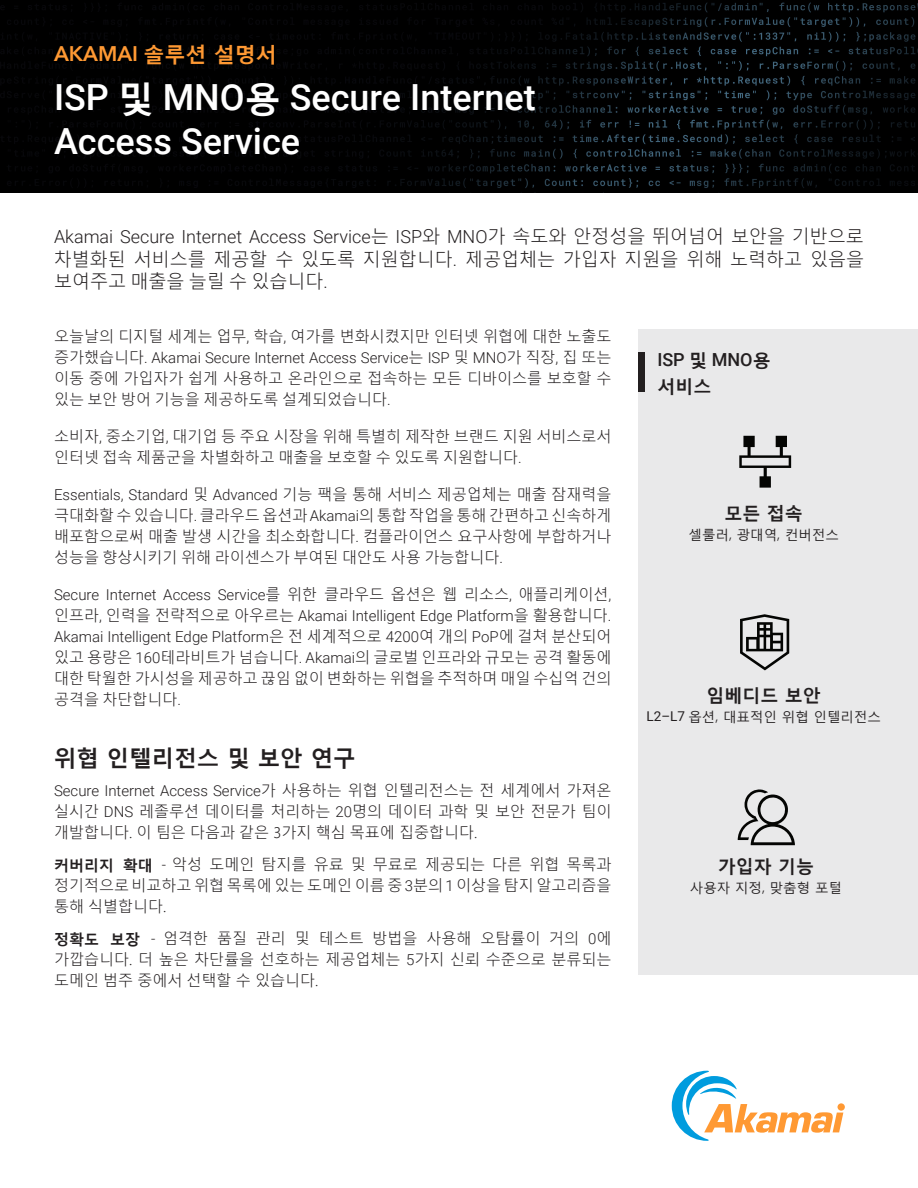
<style>
.page{position:relative;width:918px;height:1188px;background:#fff}
.page>*{position:absolute;margin:0;border:0;box-sizing:border-box;transform-origin:0 0}
.t1{font:500 36px/44.2px "Roboto";color:#fff}
.ACS_Text_Subhead{font:700 22.5px "Malgun Gothic";color:#231f20}
.ACS_Preheader{font:600 21px "Avenir Next LT Pro";color:#f93}
.ACS_Text_Intro_Para{font:300 18px/22.5px "Malgun Gothic";color:#231f20;text-align:justify}
.Subhead{font:700 18px "Malgun Gothic";color:#231f20}
.Subhead-2{font:500 18px/26.2px "Roboto";color:#231f20}
.ACS_Text_Intro_Para-2{font:300 15px/21px "Malgun Gothic";color:#231f20;text-align:justify}
.ACS_Text_Main{font:300 15px/21px "Malgun Gothic";color:#231f20;text-align:justify}
.Subhead-3{font:13.5px "Malgun Gothic";color:#231f20}
.s1{font-family:"Malgun Gothic";font-weight:700}
.s2{font-family:"Roboto"}
.s3{font-weight:700}
</style>
<div class="page">
<img style="left:0;top:0;width:918px;height:192px">
<svg style="left:672px;top:1071px;width:171px;height:70px"></svg>
<div style="left:639px;top:329px;width:279px;height:646px;background:#e9e9ea"></div>
<div style="left:639px;top:353px;width:6px;height:39px;background:#231f20"></div>
<svg style="left:739px;top:436px;width:52px;height:52px"></svg>
<svg style="left:740px;top:614px;width:49px;height:56px"></svg>
<svg style="left:738px;top:789px;width:57px;height:56px"></svg>
<p class="ACS_Preheader" style="left:54px;top:41px;width:224px">AKAMAI <span class="s1">솔루션 설명서</span></p>
<p class="t1" style="left:54px;top:73px;width:483px">ISP <span class="s1">및</span> MNO<span class="s1">용</span> Secure Internet<br>Access Service</p>
<p class="ACS_Text_Intro_Para" style="left:54px;top:226px;width:812px"><span class="s2">Akamai Secure Internet Access Service</span>는 <span class="s2">ISP</span>와 <span class="s2">MNO</span>가 속도와 안정성을 뛰어넘어 보안을 기반으로 차별화된 서비스를 제공할 수 있도록 지원합니다<span class="s2">.</span> 제공업체는 가입자 지원을 위해 노력하고 있음을 보여주고 매출을 늘릴 수 있습니다<span class="s2">.</span></p>
<p class="ACS_Text_Intro_Para-2" style="left:54px;top:326px;width:559px">오늘날의 디지털 세계는 업무<span class="s2">,</span> 학습<span class="s2">,</span> 여가를 변화시켰지만 인터넷 위협에 대한 노출도 증가했습니다<span class="s2">. Akamai Secure Internet Access Service</span>는 <span class="s2">ISP</span> 및 <span class="s2">MNO</span>가 직장<span class="s2">,</span> 집 또는 이동 중에 가입자가 쉽게 사용하고 온라인으로 접속하는 모든 디바이스를 보호할 수 있는 보안 방어 기능을 제공하도록 설계되었습니다<span class="s2">.</span></p>
<p class="ACS_Text_Intro_Para-2" style="left:54px;top:426px;width:559px">소비자<span class="s2">,</span> 중소기업<span class="s2">,</span> 대기업 등 주요 시장을 위해 특별히 제작한 브랜드 지원 서비스로서 인터넷 접속 제품군을 차별화하고 매출을 보호할 수 있도록 지원합니다<span class="s2">.</span></p>
<p class="ACS_Text_Intro_Para-2" style="left:54px;top:484px;width:559px"><span class="s2">Essentials, Standard</span> 및 <span class="s2">Advanced</span> 기능 팩을 통해 서비스 제공업체는 매출 잠재력을 극대화할 수 있습니다<span class="s2">.</span> 클라우드 옵션과 <span class="s2">Akamai</span>의 통합 작업을 통해 간편하고 신속하게 배포함으로써 매출 발생 시간을 최소화합니다<span class="s2">.</span> 컴플라이언스 요구사항에 부합하거나 성능을 향상시키기 위해 라이센스가 부여된 대안도 사용 가능합니다<span class="s2">.</span></p>
<p class="ACS_Text_Intro_Para-2" style="left:54px;top:584px;width:559px"><span class="s2">Secure Internet Access Service</span>를 위한 클라우드 옵션은 웹 리소스<span class="s2">,</span> 애플리케이션<span class="s2">, </span>인프라<span class="s2">,</span> 인력을 전략적으로 아우르는 <span class="s2">Akamai Intelligent Edge Platform</span>을 활용합니다<span class="s2">.<br>Akamai Intelligent Edge Platform</span>은 전 세계적으로 <span class="s2">4200</span>여 개의 <span class="s2">PoP</span>에 걸쳐 분산되어 있고 용량은 <span class="s2">160</span>테라비트가 넘습니다<span class="s2">. Akamai</span>의 글로벌 인프라와 규모는 공격 활동에 대한 탁월한 가시성을 제공하고 끊임 없이 변화하는 위협을 추적하며 매일 수십억 건의 공격을 차단합니다<span class="s2">.</span></p>
<p class="Subhead-2" style="left:657px;top:346px;width:115px">ISP <span class="s1">및</span> MNO<span class="s1">용 서비스</span></p>
<p class="Subhead" style="left:725px;top:502px;width:80px">모든 접속</p>
<p class="Subhead-3" style="left:689px;top:526px;width:152px">셀룰러, 광대역, 컨버전스</p>
<p class="Subhead" style="left:707px;top:684px;width:116px">임베디드 보안</p>
<p class="Subhead-3" style="left:647px;top:708px;width:236px"><span class="s2">L2–L7</span> 옵션, 대표적인 위협 인텔리전스</p>
<p class="ACS_Text_Subhead" style="left:54px;top:743px;width:303px">위협 인텔리전스 및 보안 연구</p>
<p class="ACS_Text_Main" style="left:54px;top:781px;width:559px"><span class="s2">Secure Internet Access Service</span>가 사용하는 위협 인텔리전스는 전 세계에서 가져온 실시간 <span class="s2">DNS</span> 레졸루션 데이터를 처리하는 <span class="s2">20</span>명의 데이터 과학 및 보안 전문가 팀이 개발합니다. 이 팀은 다음과 같은 3가지 핵심 목표에 집중합니다.</p>
<p class="ACS_Text_Main" style="left:54px;top:854px;width:559px"><span class="s3">커버리지 확대</span> <span class="s2">-</span> 악성 도메인 탐지를 유료 및 무료로 제공되는 다른 위협 목록과 정기적으로 비교하고 위협 목록에 있는 도메인 이름 중 <span class="s2">3</span>분의 <span class="s2">1</span> 이상을 탐지 알고리즘을 통해 식별합니다.</p>
<p class="ACS_Text_Main" style="left:54px;top:928px;width:559px"><span class="s3">정확도 보장</span> <span class="s2">-</span> 엄격한 품질 관리 및 테스트 방법을 사용해 오탐률이 거의 <span class="s2">0</span>에 가깝습니다. 더 높은 차단률을 선호하는 제공업체는 <span class="s2">5</span>가지 신뢰 수준으로 분류되는 도메인 범주 중에서 선택할 수 있습니다.</p>
<p class="Subhead" style="left:718px;top:855px;width:98px">가입자 기능</p>
<p class="Subhead-3" style="left:690px;top:879px;width:154px">사용자 지정, 맞춤형 포털</p>
</div>
